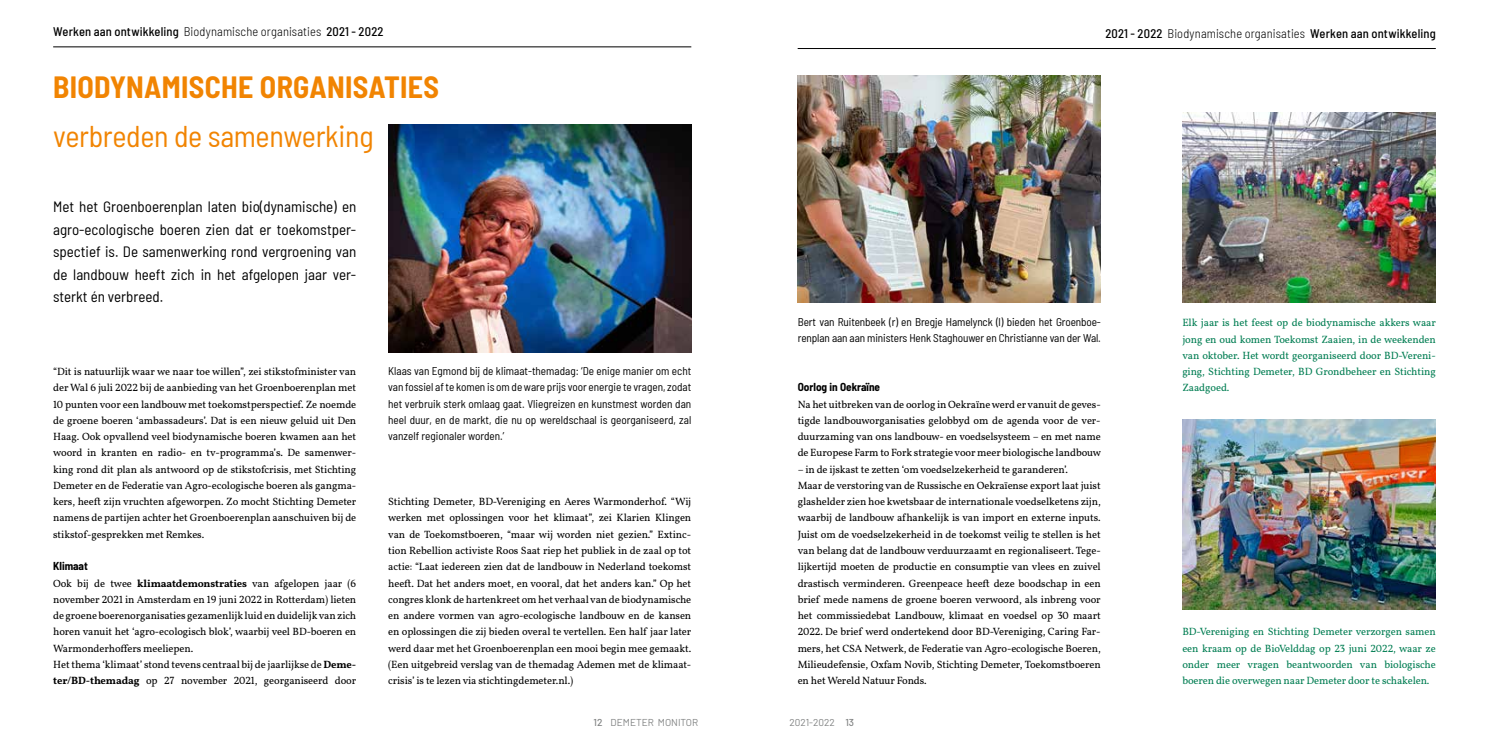
<style>
.page{position:relative;width:1489px;height:745px;background:#fff}
.page>*{position:absolute;margin:0;border:0;box-sizing:border-box;transform-origin:0 0}
.t1{font:700 semi-condensed 30px "Barlow";letter-spacing:.01em;color:#f18402}
.t2{font:semi-condensed 30px "Barlow";letter-spacing:-.01em;color:#f18402}
.t3{font:semi-condensed 15px/22.5px "Barlow";color:#000;text-align:justify}
.t4{font:500 semi-condensed 12.5px "Barlow";letter-spacing:.01em;color:#000}
.t5{font:semi-condensed 11.25px/16.2px "Barlow";letter-spacing:-.01em;color:#000;text-align:justify}
.t6{font:700 semi-condensed 11.25px "Barlow";color:#000}
.t7{font:10.62px/16.2px "Demeter Vollkorn";letter-spacing:-.01em;color:#000;text-align:justify}
.t8{font:10.62px/16.2px "Demeter Vollkorn";letter-spacing:-.01em;color:#007d52;text-align:justify}
.t9{font:10px "Barlow";color:#818383}
.s1{font-weight:300}
.s2{font-weight:700}
.s3{font-weight:500}
</style>
<div class="page">
<hr style="left:797px;top:48px;width:638px;height:1px;background:#000">
<hr style="left:53px;top:46px;width:638px;height:1px;background:#000">
<img style="left:388px;top:124px;width:303px;height:228px">
<img style="left:797px;top:75px;width:303px;height:228px">
<img style="left:1182px;top:113px;width:253px;height:190px">
<img style="left:1182px;top:419px;width:253px;height:190px">
<p class="t4" style="left:53px;top:22px;width:332px">Werken aan ontwikkeling <span class="s1">Biodynamische organisaties</span> 2021 - 2022</p>
<p class="t4" style="left:1105px;top:24px;width:332px">2021 - 2022 <span class="s1">Biodynamische organisaties</span> Werken aan ontwikkeling</p>
<h1 class="t1" style="left:53px;top:66px;width:387px">BIODYNAMISCHE ORGANISATIES</h1>
<h1 class="t2" style="left:53px;top:115px;width:322px">verbreden de samenwerking</h1>
<h2 class="t3" style="left:53px;top:194px;width:304px">Met het Groenboerenplan laten bio(dynamische) en agro-ecologische boeren zien dat er toekomstper&shy;spectief is. De samenwerking rond vergroening van de landbouw heeft zich in het afgelopen jaar ver&shy;sterkt én verbreed.</h2>
<p class="t7" style="left:53px;top:362px;width:304px">“Dit is natuurlijk waar we naar toe willen”, zei stikstofminister van der Wal 6 juli 2022 bij de aanbieding van het Groenboerenplan met 10 punten voor een landbouw met toekomstperspectief. Ze noemde de groene boeren ‘ambassadeurs’. Dat is een nieuw geluid uit Den Haag. Ook opvallend veel biodynamische boeren kwamen aan het woord in kranten en radio- en tv-programma’s. De samenwer&shy;king rond dit plan als antwoord op de stikstofcrisis, met Stichting Demeter en de Federatie van Agro-ecologische boeren als gangma&shy;kers, heeft zijn vruchten afgeworpen. Zo mocht Stichting Demeter namens de partijen achter het Groenboerenplan aanschuiven bij de stikstof-gesprekken met Remkes.</p>
<p class="t6" style="left:53px;top:557px;width:36px">Klimaat</p>
<p class="t7" style="left:53px;top:573px;width:304px;text-align:left">Ook bij de twee <span class="s2">klimaatdemonstraties</span> van afgelopen jaar (6 november 2021 in Amsterdam en 19 juni 2022 in Rotterdam) lieten de groene boerenorganisaties gezamenlijk luid en duidelijk van zich horen vanuit het ‘agro-ecologisch blok’, waarbij veel BD-boeren en Warmonderhoffers meeliepen.<br>Het thema ‘klimaat’ stond tevens centraal bij de jaarlijkse de <span class="s2">Deme&shy;ter/BD-themadag</span> op 27 november 2021, georganiseerd door</p>
<p class="t5" style="left:388px;top:362px;width:304px">Klaas van Egmond bij de klimaat-themadag: ‘De enige manier om echt van fossiel af te komen is om de ware prijs voor energie te vragen, zodat het verbruik sterk omlaag gaat. Vliegreizen en kunstmest worden dan heel duur, en de markt, die nu op wereldschaal is georganiseerd, zal vanzelf regionaler worden.’</p>
<p class="t7" style="left:388px;top:492px;width:304px">Stichting Demeter, BD-Vereniging en Aeres Warmonderhof. “Wij werken met oplossingen voor het klimaat”, zei Klarien Klingen van de Toekomstboeren, “maar wij worden niet gezien.” Extinc&shy;tion Rebellion activiste Roos Saat riep het publiek in de zaal op tot actie: “Laat iedereen zien dat de landbouw in Nederland toekomst heeft. Dat het anders moet, en vooral, dat het anders kan.” Op het congres klonk de hartenkreet om het verhaal van de biodynamische en andere vormen van agro-ecologische landbouw en de kansen en oplossingen die zij bieden overal te vertellen. Een half jaar later werd daar met het Groenboerenplan een mooi begin mee gemaakt. (Een uitgebreid verslag van de themadag Ademen met de klimaat&shy;crisis’ is te lezen via stichtingdemeter.nl.)</p>
<p class="t5" style="left:797px;top:313px;width:304px">Bert van Ruitenbeek (r) en Bregje Hamelynck (l) bieden het Groenboe&shy;renplan aan aan ministers Henk Staghouwer en Christianne van der Wal.</p>
<p class="t6" style="left:797px;top:379px;width:84px">Oorlog in Oekraïne</p>
<p class="t7" style="left:797px;top:395px;width:305px">Na het uitbreken van de oorlog in Oekraïne werd er vanuit de geves&shy;tigde landbouworganisaties gelobbyd om de agenda voor de ver&shy;duurzaming van ons landbouw- en voedselsysteem – en met name de Europese Farm to Fork strategie voor meer biologische landbouw</p>
<p class="t7" style="left:797px;top:460px;width:304px;text-align:left">– in de ijskast te zetten ‘om voedselzekerheid te garanderen’.<br>Maar de verstoring van de Russische en Oekraïense export laat juist glashelder zien hoe kwetsbaar de internationale voedselketens zijn, waarbij de landbouw afhankelijk is van import en externe inputs.<br>Juist om de voedselzekerheid in de toekomst veilig te stellen is het van belang dat de landbouw verduurzaamt en regionaliseert. Tege&shy;lijkertijd moeten de productie en consumptie van vlees en zuivel drastisch verminderen. Greenpeace heeft deze boodschap in een brief mede namens de groene boeren verwoord, als inbreng voor het commissiedebat Landbouw, klimaat en voedsel op 30 maart 2022. De brief werd ondertekend door BD-Vereniging, Caring Far&shy;mers, het CSA Netwerk, de Federatie van Agro-ecologische Boeren, Milieudefensie, Oxfam Novib, Stichting Demeter, Toekomstboeren en het Wereld Natuur Fonds.</p>
<p class="t9" style="left:593px;top:714px;width:106px"><span class="s3">12</span> DEMETER MONITOR</p>
<p class="t9" style="left:789px;top:714px;width:66px">2021-2022 <span class="s3">13</span></p>
<p class="t8" style="left:1182px;top:313px;width:255px">Elk jaar is het feest op de biodynamische akkers waar jong en oud komen Toekomst Zaaien, in de weekenden van oktober. Het wordt georganiseerd door BD-Vereni&shy;ging, Stichting Demeter, BD Grondbeheer en Stichting Zaadgoed.</p>
<p class="t8" style="left:1182px;top:622px;width:255px">BD-Vereniging en Stichting Demeter verzorgen samen een kraam op de BioVelddag op 23 juni 2022, waar ze onder meer vragen beantwoorden van biologische boeren die overwegen naar Demeter door te schakelen.</p>
</div>
